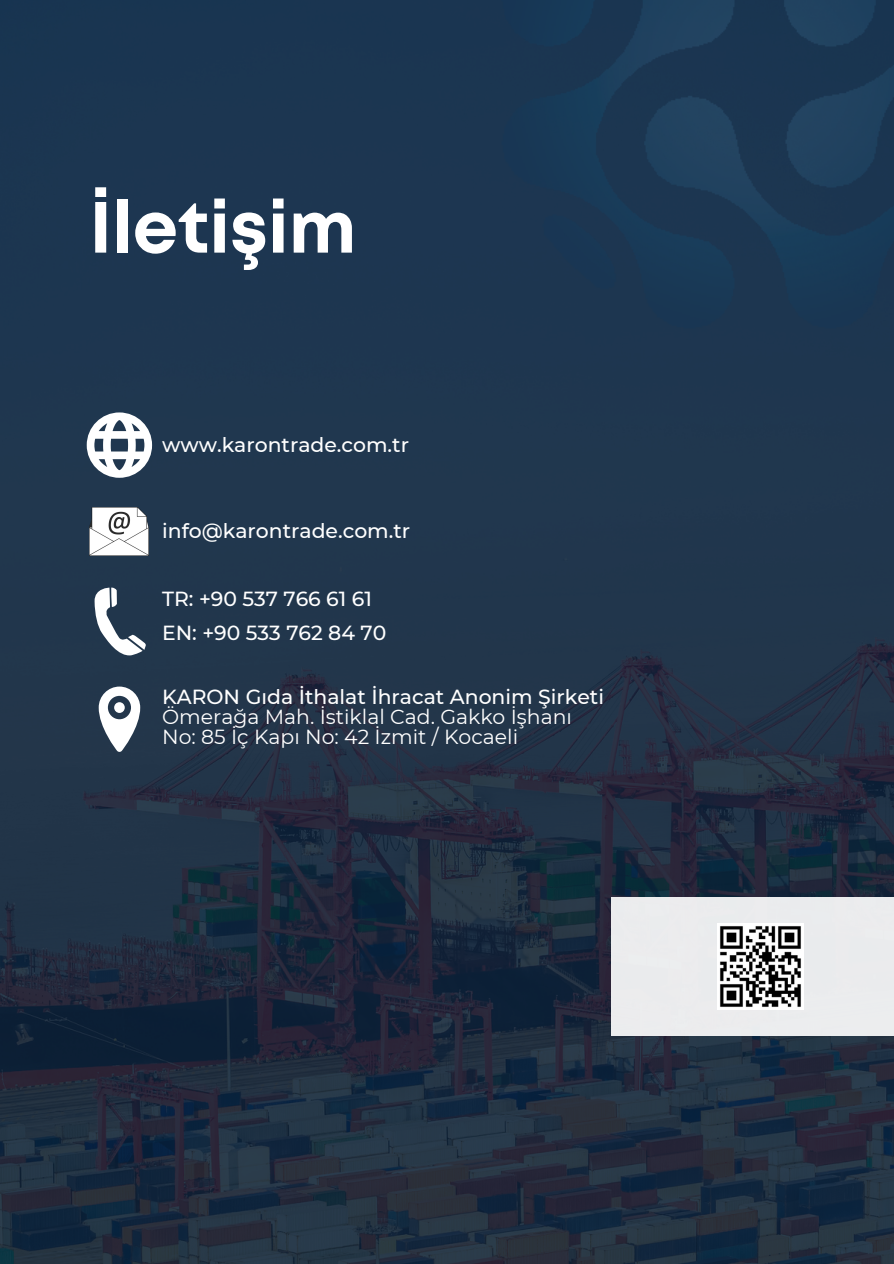
<style>
.page{position:relative;width:894px;height:1264px;background:#fff}
.page>*{position:absolute;margin:0;border:0;box-sizing:border-box;transform-origin:0 0}
.t1{font:700 72.3px "Mont";color:#fff}
.t2{font:500 20.4px/33.8px "Montserrat";color:#fff}
.t3{font:20.4px/20.4px "Montserrat";color:#fff}
</style>
<div class="page">
<img style="left:0;top:0;width:893px;height:1263px">
<img style="left:500px;top:0;width:393px;height:329px">
<svg style="left:99px;top:686px;width:41px;height:66px"></svg>
<div style="left:114px;top:702px;width:11px;height:11px;background:#fff;border-radius:50%"></div>
<svg style="left:94px;top:587px;width:52px;height:70px"></svg>
<img style="left:90px;top:507px;width:58px;height:48px">
<svg style="left:87px;top:412px;width:65px;height:66px"></svg>
<div style="left:610px;top:897px;width:283px;height:138px;background:#ebeced"></div>
<img style="left:717px;top:923px;width:86px;height:86px">
<h1 class="t1" style="left:89px;top:200px;width:268px">İletişim</h1>
<p class="t2" style="left:162px;top:427px;width:248px">www.karontrade.com.tr</p>
<p class="t2" style="left:162px;top:513px;width:249px">i nfo@karontrade.com.tr</p>
<p class="t2" style="left:162px;top:582px;width:226px">TR: +90 537 766 61 61<br>EN: +90 533 762 84 70</p>
<p class="t2" style="left:162px;top:679px;width:440px">KARON Gıda İthalat İhracat Anoni m Şi rketi</p>
<p class="t3" style="left:162px;top:706px;width:411px">Ömerağa Mah. İsti klal Cad. Gakko İşhanı<br>No: 85 İç Kapı No: 42 İzmit / Kocaeli</p>
</div>
